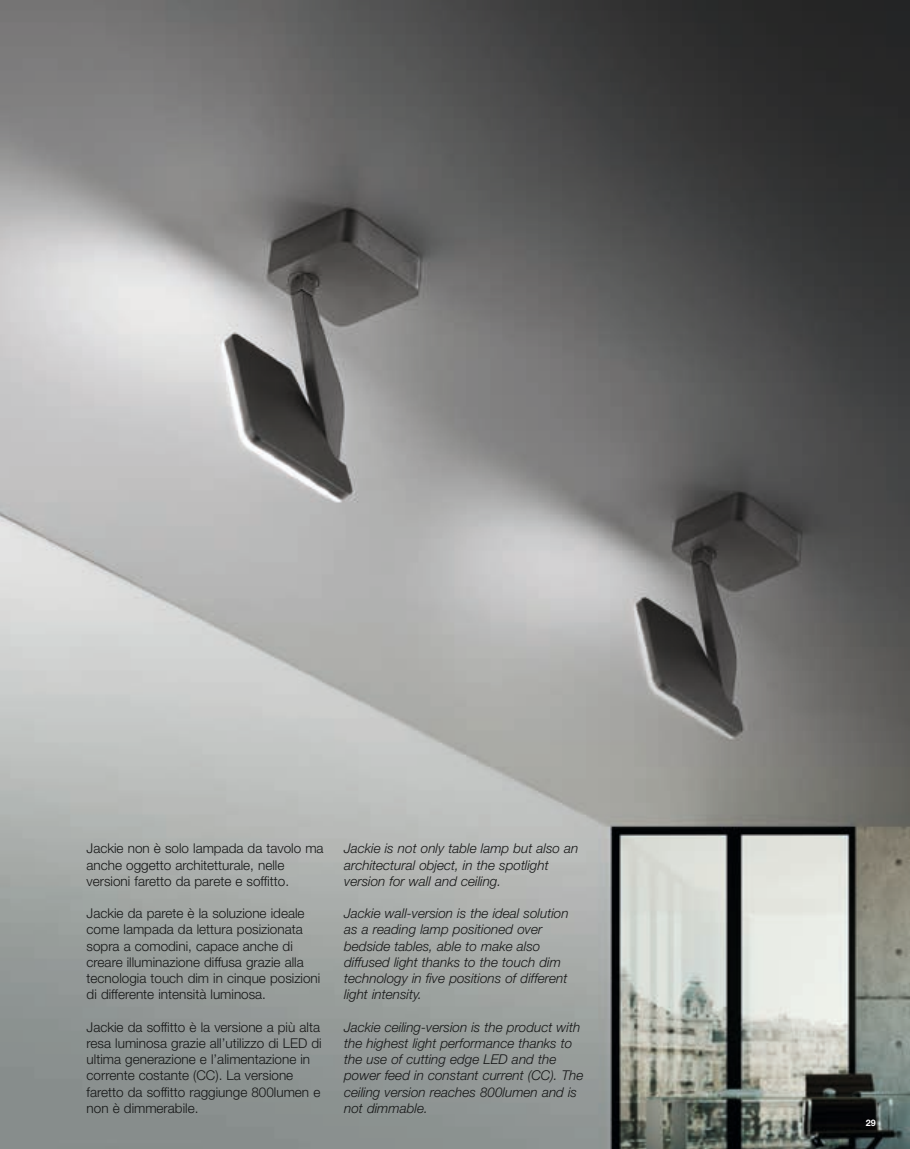
<style>
.page{position:relative;width:910px;height:1149px;background:#fff}
.page>*{position:absolute;margin:0;border:0;box-sizing:border-box;transform-origin:0 0}
.t1{font:300 13.5px/16.2px "Helvetica Neue LT Std";color:#151616}
.t2{font:italic 300 13.5px/16.2px "Helvetica Neue LT Std";color:#151616}
.t3{font:700 9px "Helvetica Neue LT Std";color:#fff}
</style>
<div class="page">
<img style="left:0;top:0;width:910px;height:1148px">
<p class="t1" style="left:87px;top:839px;width:238px">Jackie non è solo lampada da tavolo ma anche oggetto architetturale, nelle versioni faretto da parete e soffitto.</p>
<p class="t1" style="left:87px;top:904px;width:235px">Jackie da parete è la soluzione ideale come lampada da lettura posizionata sopra a comodini, capace anche di creare illuminazione diffusa grazie alla tecnologia touch dim in cinque posizioni di differente intensità luminosa.</p>
<p class="t1" style="left:87px;top:1018px;width:237px">Jackie da soffitto è la versione a più alta resa luminosa grazie all’utilizzo di LED di ultima generazione e l’alimentazione in corrente costante (CC). La versione faretto da soffitto raggiunge 800lumen e non è dimmerabile.</p>
<p class="t2" style="left:344px;top:840px;width:236px">Jackie is not only table lamp but also an architectural object, in the spotlight version for wall and ceiling.</p>
<p class="t2" style="left:344px;top:904px;width:226px">Jackie wall-version is the ideal solution as a reading lamp positioned over bedside tables, able to make also diffused light thanks to the touch dim technology in five positions of different light intensity.</p>
<p class="t2" style="left:344px;top:1018px;width:241px">Jackie ceiling-version is the product with the highest light performance thanks to the use of cutting edge LED and the power feed in constant current (CC). The ceiling version reaches 800lumen and is not dimmable.</p>
<p class="t3" style="left:866px;top:1116px;width:12px">29</p>
</div>
